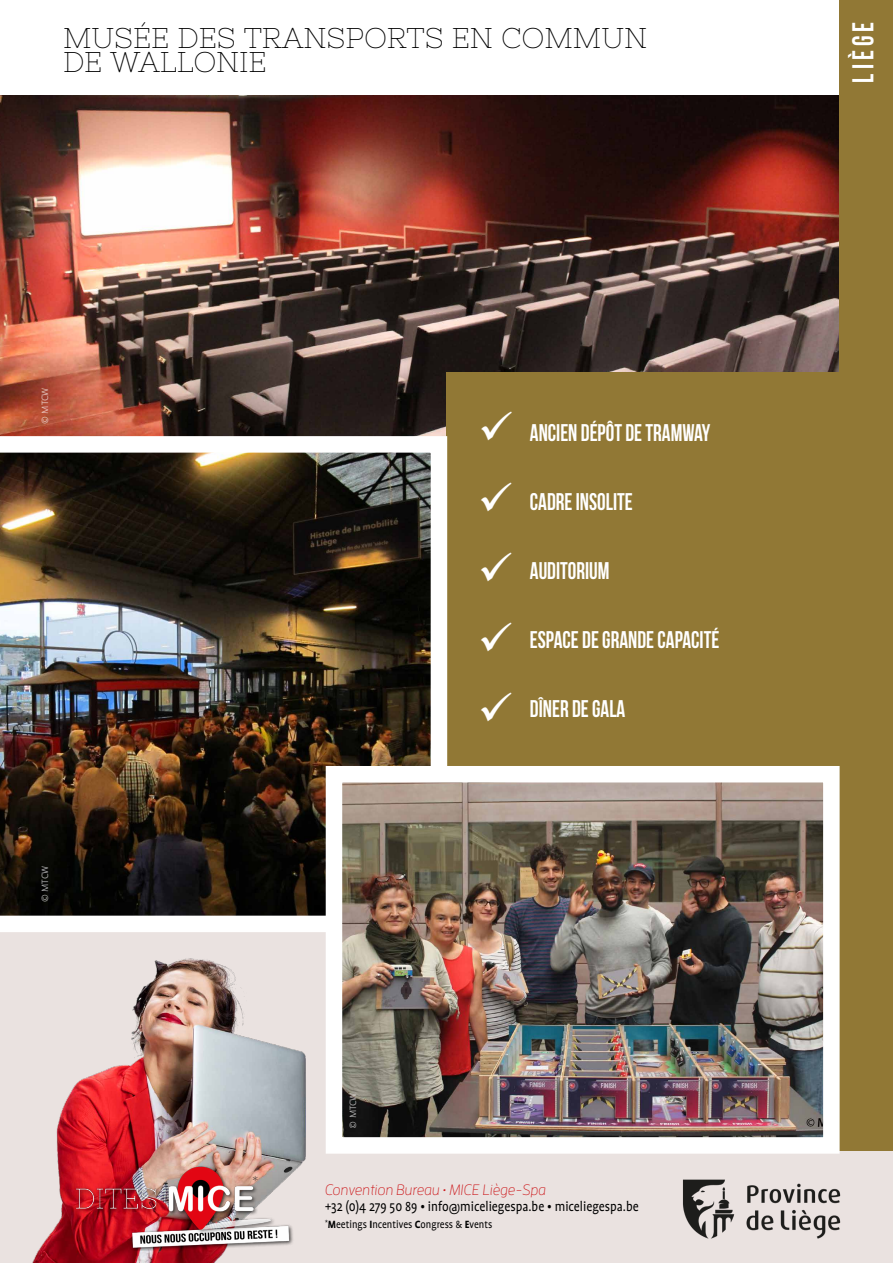
<style>
.page{position:relative;width:893px;height:1263px;background:#fff}
.page>*{position:absolute;margin:0;border:0;box-sizing:border-box;transform-origin:0 0}
.t1{font:700 30px "Bebas Neue";letter-spacing:.15em;color:#fff;scale:.9 1}
.t2{font:28.5px/24px "Nixie One";color:#000}
.t3{font:700 24px "Bebas Neue";color:#fff;scale:.9 1}
.t4{font:15px "Profile OT";color:#000;scale:.9 1}
.t5{font:italic 300 15px "Enzo OT";color:#cd191c}
.t6{font:12px "Profile OT";color:#000;scale:.9 1}
.t7{font:300 10.5px "Profile Pro";letter-spacing:-.01em;color:#fff}
.s1{font-weight:700}
</style>
<div class="page">
<div style="left:0;top:932px;width:840px;height:331px;background:#eae2e0"></div>
<img style="left:0;top:95px;width:839px;height:341px">
<div style="left:446px;top:373px;width:394px;height:393px;background:#917835"></div>
<div style="left:839px;top:0;width:54px;height:1263px;background:#917835"></div>
<div style="left:46px;top:1151px;width:847px;height:112px;background:#eae2e0"></div>
<img style="left:32px;top:958px;width:274px;height:305px">
<img style="left:74px;top:1163px;width:221px;height:88px">
<img style="left:682px;top:1179px;width:159px;height:60px">
<img style="left:0;top:436px;width:447px;height:480px">
<img style="left:343px;top:783px;width:480px;height:354px">
<div style="left:326px;top:766px;width:514px;height:388px;border:16px solid #fff"></div>
<p class="t2" style="left:63px;top:25px;width:586px">MUSÉE DES TRANSPORTS EN COMMUN<br>DE WALLONIE</p>
<p class="t7" style="left:39px;top:424px;width:38px;rotate:-90deg">© MTCW</p>
<p class="t7" style="left:39px;top:902px;width:38px;rotate:-90deg">© MTCW</p>
<p class="t3" style="left:530px;top:420px;width:202px">ANCIEN DÉPÔT DE TRAMWAY</p>
<p class="t3" style="left:530px;top:489px;width:116px">CADRE INSOLITE</p>
<p class="t3" style="left:530px;top:558px;width:90px">AUDITORIUM</p>
<p class="t3" style="left:530px;top:627px;width:212px">ESPACE DE GRANDE CAPACITÉ</p>
<p class="t7" style="left:347px;top:1128px;width:38px;rotate:-90deg">© MTCW</p>
<p class="t3" style="left:530px;top:696px;width:108px">DÎNER DE GALA</p>
<p class="t5" style="left:325px;top:1180px;width:223px">Convention Bureau • MICE Liège-Spa</p>
<p class="t4" style="left:325px;top:1198px;width:350px">+32 (0)4 279 50 89 • info@miceliegespa.be • miceliegespa.be</p>
<p class="t6" style="left:325px;top:1217px;width:187px"><sup>*</sup><span class="s1">M</span>eetings <span class="s1">I</span>ncentives <span class="s1">C</span>ongress &amp; <span class="s1">E</span>vents</p>
<p class="t1" style="left:846px;top:83px;width:69px;rotate:-90deg">LIÈGE</p>
</div>
